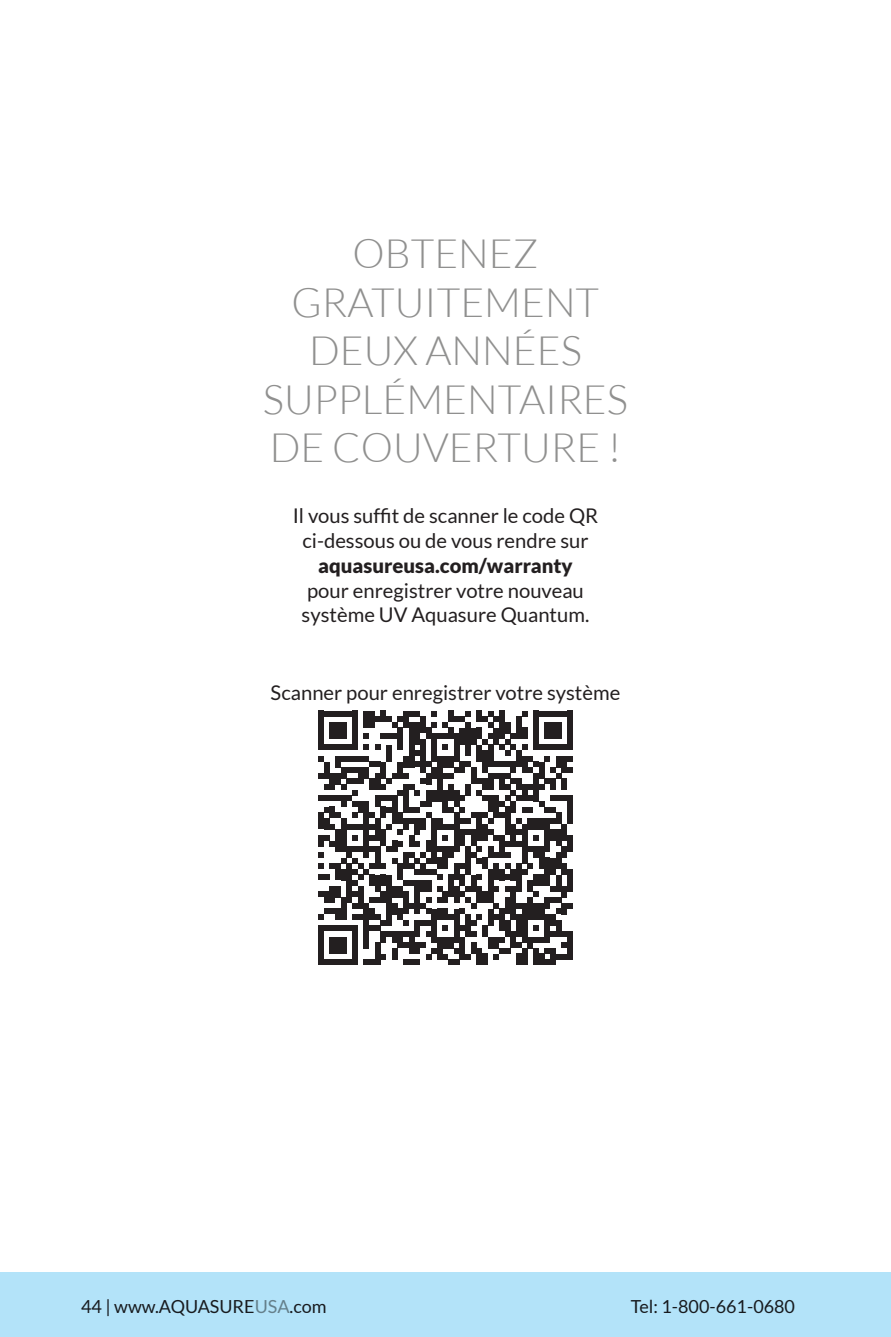
<style>
.page{position:relative;width:891px;height:1337px;background:#fff}
.page>*{position:absolute;margin:0;border:0;box-sizing:border-box;transform-origin:0 0}
.t1{font:300 40.5px/48.6px "Lato";color:#90908f;text-align:center}
.t2{font:20.25px/24.8px "Lato";color:#231f20;text-align:center}
.t3{font:18px "Lato";color:#231f20}
.s1{font-weight:900}
.s2{color:#90908f}
</style>
<div class="page">
<div style="left:0;top:1272px;width:891px;height:64px;background:#b3e3f9"></div>
<div style="left:318px;top:710px;width:6px;height:40px;background:#231f20"></div>
<div style="left:330px;top:722px;width:5px;height:17px;background:#231f20"></div>
<div style="left:335px;top:722px;width:6px;height:17px;background:#231f20"></div>
<div style="left:341px;top:722px;width:6px;height:17px;background:#231f20"></div>
<svg style="left:324px;top:711px;width:28px;height:5px"></svg>
<div style="left:352px;top:710px;width:6px;height:40px;background:#231f20"></div>
<div style="left:364px;top:710px;width:5px;height:17px;background:#231f20"></div>
<div style="left:369px;top:710px;width:6px;height:17px;background:#231f20"></div>
<div style="left:381px;top:710px;width:5px;height:12px;background:#231f20"></div>
<svg style="left:375px;top:716px;width:28px;height:11px"></svg>
<div style="left:397px;top:727px;width:6px;height:23px;background:#231f20"></div>
<div style="left:403px;top:710px;width:6px;height:17px;background:#231f20"></div>
<div style="left:409px;top:722px;width:5px;height:45px;background:#231f20"></div>
<svg style="left:409px;top:711px;width:11px;height:5px"></svg>
<div style="left:414px;top:722px;width:6px;height:22px;background:#231f20"></div>
<div style="left:420px;top:716px;width:6px;height:17px;background:#231f20"></div>
<div style="left:426px;top:727px;width:5px;height:12px;background:#231f20"></div>
<svg style="left:431px;top:711px;width:6px;height:5px"></svg>
<svg style="left:431px;top:722px;width:6px;height:5px"></svg>
<svg style="left:443px;top:722px;width:5px;height:5px"></svg>
<div style="left:448px;top:710px;width:6px;height:12px;background:#231f20"></div>
<div style="left:448px;top:727px;width:6px;height:12px;background:#231f20"></div>
<div style="left:460px;top:727px;width:5px;height:17px;background:#231f20"></div>
<svg style="left:454px;top:711px;width:17px;height:11px"></svg>
<div style="left:465px;top:722px;width:6px;height:34px;background:#231f20"></div>
<div style="left:471px;top:727px;width:6px;height:17px;background:#231f20"></div>
<div style="left:477px;top:710px;width:5px;height:12px;background:#231f20"></div>
<div style="left:477px;top:727px;width:5px;height:12px;background:#231f20"></div>
<svg style="left:482px;top:711px;width:17px;height:16px"></svg>
<div style="left:494px;top:727px;width:5px;height:17px;background:#231f20"></div>
<div style="left:499px;top:710px;width:6px;height:29px;background:#231f20"></div>
<div style="left:505px;top:722px;width:5px;height:11px;background:#231f20"></div>
<div style="left:516px;top:716px;width:6px;height:23px;background:#231f20"></div>
<svg style="left:522px;top:711px;width:5px;height:5px"></svg>
<div style="left:522px;top:727px;width:5px;height:12px;background:#231f20"></div>
<div style="left:533px;top:710px;width:6px;height:40px;background:#231f20"></div>
<div style="left:544px;top:722px;width:6px;height:17px;background:#231f20"></div>
<div style="left:550px;top:722px;width:6px;height:17px;background:#231f20"></div>
<div style="left:556px;top:722px;width:5px;height:17px;background:#231f20"></div>
<svg style="left:539px;top:711px;width:28px;height:5px"></svg>
<div style="left:567px;top:710px;width:6px;height:40px;background:#231f20"></div>
<svg style="left:318px;top:733px;width:255px;height:232px"></svg>
<div style="left:567px;top:931px;width:6px;height:28px;background:#231f20"></div>
<p class="t1" style="left:263px;top:229px;width:367px">OBTENEZ<br>GRATUITEMENT<br>DEUX ANNÉES<br>SUPPLÉMENTAIRES<br>DE COUVERTURE !</p>
<p class="t2" style="left:293px;top:503px;width:307px">Il vous suffit de scanner le code QR ci-dessous ou de vous rendre sur <span class="s1">aquasureusa.com/warranty<br></span>pour enregistrer votre nouveau système UV Aquasure Quantum.</p>
<p class="t2" style="left:271px;top:679px;width:351px">Scanner pour enregistrer votre système</p>
<p class="t3" style="left:81px;top:1296px;width:247px">44 | www.AQUASURE<span class="s2">USA</span>.com</p>
<p class="t3" style="left:631px;top:1296px;width:166px">Tel: 1-800-661-0680</p>
</div>
